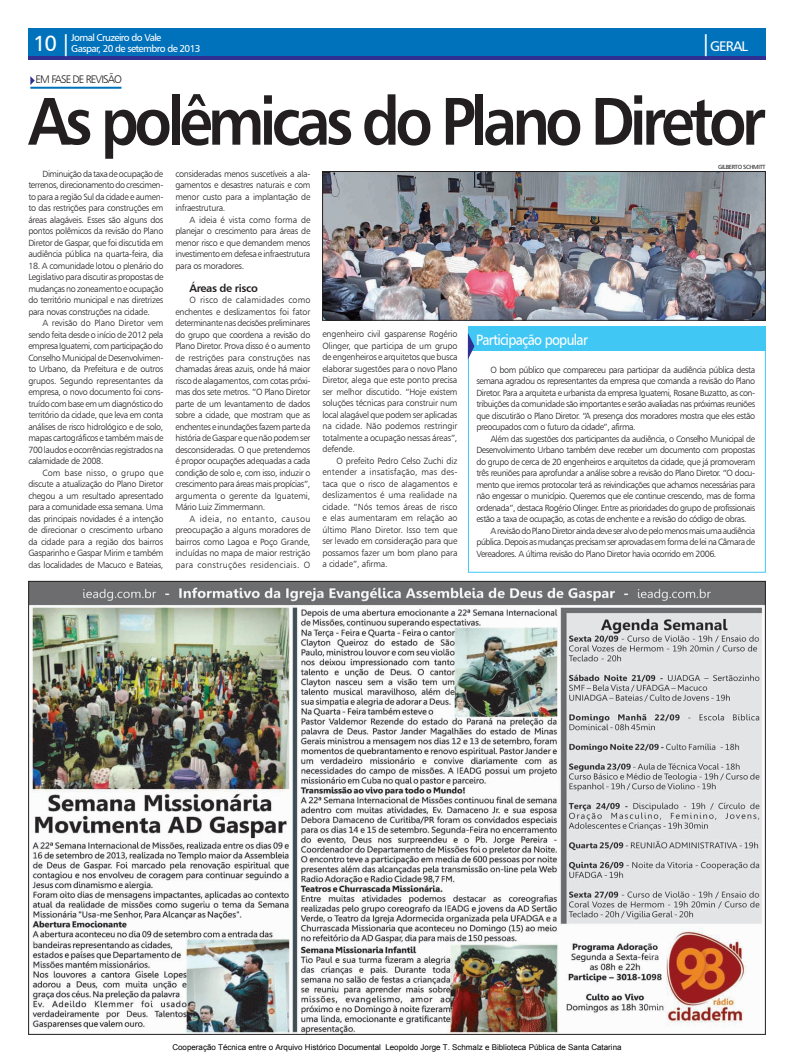
<style>
.page{position:relative;width:794px;height:1063px;background:#fff}
.page>*{position:absolute;margin:0;border:0;box-sizing:border-box;transform-origin:0 0}
.t1{font:67.3px "Humanist 777 BT Bold B";letter-spacing:-.08em;color:#231f20;scale:.9 1}
.t2{font:22px "Humanist 777 BT Roman B";color:#fff}
.t3{font:15px "Humanist 777 BT Roman B";letter-spacing:-.05em;color:#fff;scale:.9 1}
.t4{font:14px "Humanist 777 BT Roman B";letter-spacing:-.06em;color:#fff}
.t5{font:11px "Humanist 777 BT Light B";letter-spacing:-.08em;color:#231f20}
.t6{font:11px "Humanist 777 BT Bold B";letter-spacing:-.035em;color:#231f20}
.t7{font:10px/11px "Humanist 777 BT Roman B";letter-spacing:-.06em;color:#fff}
.t8{font:9px/11.5px "Humanist 777 BT Light B";letter-spacing:-.05em;color:#231f20;text-align:justify}
.t9{font:8px "Arial";color:#000}
.t10{font:6px "Humanist 777 BT Roman B";letter-spacing:-.05em;color:#231f20}
.s1{font-size:22px}
</style>
<div class="page">
<div style="left:28px;top:28px;width:737px;height:29px;background:#0072bc"></div>
<hr style="left:28px;top:57px;width:737px;height:3px;background:#2e3092">
<img style="left:30px;top:583px;width:734px;height:450px">
<hr style="left:30px;top:87px;width:91px;height:2px;background:#0072bc">
<svg style="left:30px;top:76px;width:5px;height:9px"></svg>
<img style="left:324px;top:173px;width:439px;height:146px">
<div style="left:322px;top:171px;width:443px;height:150px;border:1px solid #231f20"></div>
<div style="left:468px;top:327px;width:297px;height:24px;background:#40c7f4"></div>
<svg style="left:468px;top:333px;width:6px;height:27px"></svg>
<p class="t7" style="left:71px;top:32px;width:131px">Jornal Cruzeiro do Vale<br>Gaspar, 20 de setembro de 2013</p>
<h2 class="t2" style="left:33px;top:30px;width:40px">10 |</h2>
<h3 class="t4" style="left:700px;top:38px;width:49px"><span class="s1">|</span>GERAL</h3>
<p class="t5" style="left:36px;top:73px;width:88px">EM FASE DE REVISÃO</p>
<h1 class="t1" style="left:28px;top:79px;width:820px">As polêmicas do Plano Diretor</h1>
<p class="t8" style="left:28px;top:168px;width:137px;text-indent:14px">Diminuição da taxa de ocupação de terrenos, direcionamento do crescimen&shy;to para a região Sul da cidade e aumen&shy;to das restrições para construções em áreas alagáveis. Esses são alguns dos pontos polêmicos da revisão do Plano Diretor de Gaspar, que foi discutida em audiência pública na quarta-feira, dia</p>
<p class="t8" style="left:28px;top:260px;width:137px">18. A comunidade lotou o plenário do Legislativo para discutir as propostas de mudanças no zoneamento e ocupação do território municipal e nas diretrizes para novas construções na cidade.</p>
<p class="t8" style="left:28px;top:317px;width:137px;text-indent:14px">A revisão do Plano Diretor vem sendo feita desde o início de 2012 pela empresa Iguatemi, com participação do Conselho Municipal de Desenvolvimen&shy;to Urbano, da Prefeitura e de outros grupos. Segundo representantes da empresa, o novo documento foi cons&shy;truído com base em um diagnóstico do território da cidade, que leva em conta análises de risco hidrológico e de solo, mapas cartográficos e também mais de 700 laudos e ocorrências registrados na calamidade de 2008.</p>
<p class="t8" style="left:28px;top:467px;width:137px;text-indent:14px">Com base nisso, o grupo que discute a atualização do Plano Diretor chegou a um resultado apresentado para a comunidade essa semana. Uma das principais novidades é a intenção de direcionar o crescimento urbano da cidade para a região dos bairros Gasparinho e Gaspar Mirim e também das localidades de Macuco e Bateias,</p>
<p class="t8" style="left:175px;top:168px;width:136px">consideradas menos suscetíveis a ala&shy;gamentos e desastres naturais e com menor custo para a implantação de infraestrutura.</p>
<p class="t8" style="left:175px;top:214px;width:137px;text-indent:14px">A ideia é vista como forma de planejar o crescimento para áreas de menor risco e que demandem menos investimento em defesa e infraestrutura para os moradores.</p>
<p class="t6" style="left:189px;top:281px;width:70px">Áreas de risco</p>
<p class="t8" style="left:175px;top:294px;width:137px;text-indent:14px">O risco de calamidades como enchentes e deslizamentos foi fator determinante nas decisões preliminares do grupo que coordena a revisão do Plano Diretor. Prova disso é o aumento de restrições para construções nas chamadas áreas azuis, onde há maior risco de alagamentos, com cotas próxi&shy;mas dos sete metros. “O Plano Diretor parte de um levantamento de dados sobre a cidade, que mostram que as enchentes e inundações fazem parte da história de Gaspar e que não podem ser desconsideradas. O que pretendemos é propor ocupações adequadas a cada condição de solo e, com isso, induzir o crescimento para áreas mais propícias”, argumenta o gerente da Iguatemi, Mário Luiz Zimmermann.</p>
<p class="t8" style="left:175px;top:513px;width:137px;text-indent:14px">A ideia, no entanto, causou preocupação a alguns moradores de bairros como Lagoa e Poço Grande, incluídas no mapa de maior restrição para construções residenciais. O</p>
<p class="t8" style="left:322px;top:328px;width:137px">engenheiro civil gasparense Rogério Olinger, que participa de um grupo de engenheiros e arquitetos que busca elaborar sugestões para o novo Plano Diretor, alega que este ponto precisa ser melhor discutido. “Hoje existem soluções técnicas para construir num local alagável que podem ser aplicadas na cidade. Não podemos restringir totalmente a ocupação nessas áreas”, defende.</p>
<p class="t8" style="left:322px;top:455px;width:137px;text-indent:14px">O prefeito Pedro Celso Zuchi diz entender a insatisfação, mas des&shy;taca que o risco de alagamentos e deslizamentos é uma realidade na cidade. “Nós temos áreas de risco e elas aumentaram em relação ao último Plano Diretor. Isso tem que ser levado em consideração para que possamos fazer um bom plano para a cidade”, afirma.</p>
<h3 class="t3" style="left:476px;top:331px;width:126px">Participação popular</h3>
<p class="t10" style="left:718px;top:163px;width:49px">gilberto schmitt</p>
<p class="t8" style="left:476px;top:363px;width:280px;text-indent:14px">O bom público que compareceu para participar da audiência pública desta semana agradou os representantes da empresa que comanda a revisão do Plano Diretor. Para a arquiteta e urbanista da empresa Iguatemi, Rosane Buzatto, as con&shy;tribuições da comunidade são importantes e serão avaliadas nas próximas reuniões que discutirão o Plano Diretor. “A presença dos moradores mostra que eles estão preocupados com o futuro da cidade”, afirma.</p>
<p class="t8" style="left:490px;top:433px;width:266px">Além das sugestões dos participantes da audiência, o Conselho Municipal de</p>
<p class="t8" style="left:476px;top:444px;width:280px">Desenvolvimento Urbano também deve receber um documento com propostas</p>
<p class="t8" style="left:476px;top:456px;width:280px">do grupo de cerca de 20 engenheiros e arquitetos da cidade, que já promoveram</p>
<p class="t8" style="left:476px;top:467px;width:280px">três reuniões para aprofundar a análise sobre a revisão do Plano Diretor. “O docu-</p>
<p class="t8" style="left:476px;top:479px;width:280px">mento que iremos protocolar terá as reivindicações que achamos necessárias para</p>
<p class="t8" style="left:476px;top:490px;width:280px">não engessar o município. Queremos que ele continue crescendo, mas de forma</p>
<p class="t8" style="left:476px;top:502px;width:280px">ordenada”, destaca Rogério Olinger. Entre as prioridades do grupo de profissionais</p>
<p class="t8" style="left:476px;top:513px;width:272px">estão a taxa de ocupação, as cotas de enchente e a revisão do código de obras.</p>
<p class="t8" style="left:490px;top:525px;width:266px">A revisão do Plano Diretor ainda deve ser alvo de pelo menos mais uma audiência</p>
<p class="t8" style="left:476px;top:536px;width:280px">pública. Depois as mudanças precisam ser aprovadas em forma de lei na Câmara de</p>
<p class="t8" style="left:476px;top:548px;width:241px">Vereadores. A última revisão do Plano Diretor havia ocorrido em 2006.</p>
<p class="t9" style="left:172px;top:1042px;width:451px">Cooperação Técnica entre o Arquivo Histórico Documental Leopoldo Jorge T. Schmalz e Biblioteca Pública de Santa Catarina</p>
</div>
